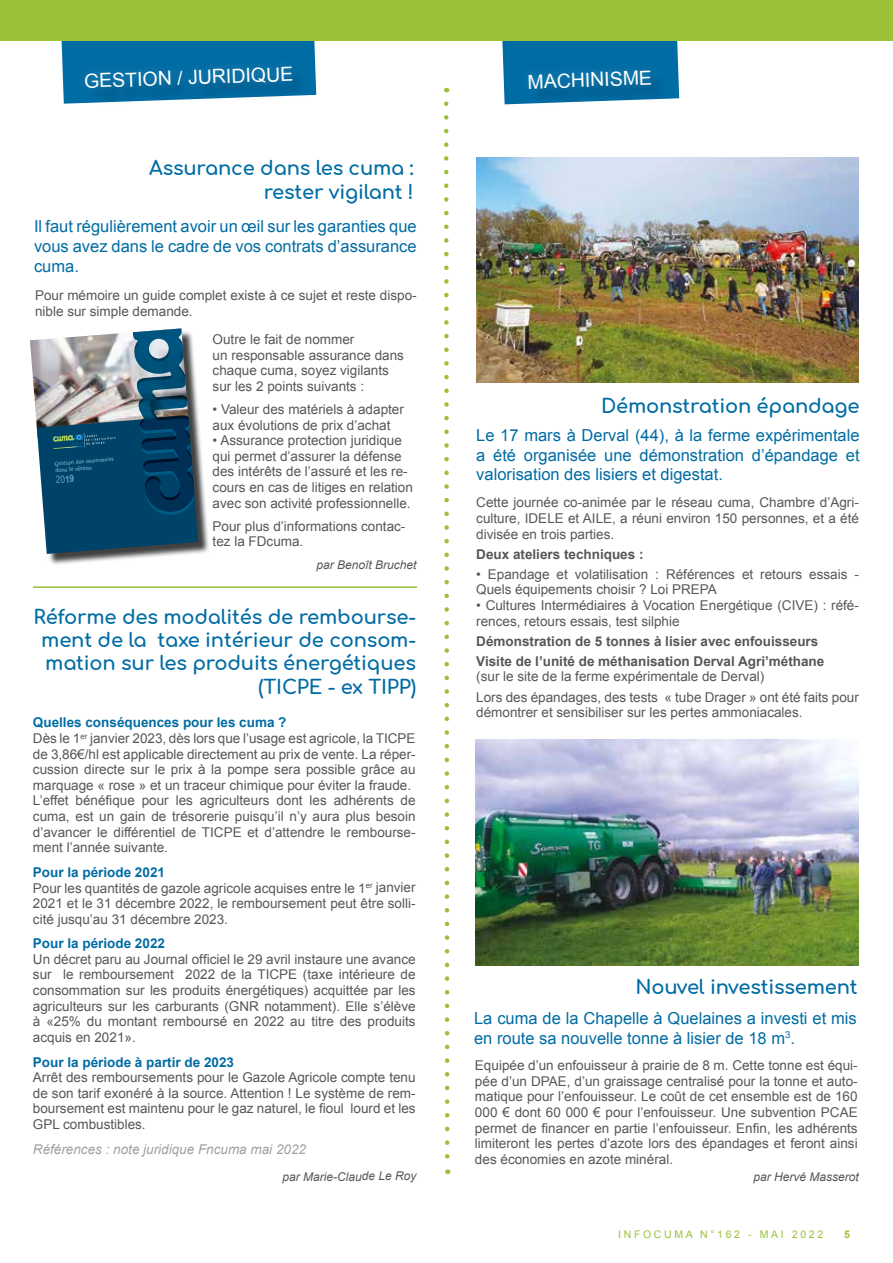
<style>
.page{position:relative;width:893px;height:1263px;background:#fff}
.page>*{position:absolute;margin:0;border:0;box-sizing:border-box;transform-origin:0 0}
.t1{font:700 19.5px/23.4px "Comfortaa";letter-spacing:-.01em;color:#006ca4;text-align:right}
.t2{font:19.5px "Arial";color:#fff}
.t3{font:16.5px/19.8px "Arial";color:#006ca4;text-align:justify}
.t4{font:13.5px/15.6px "Arial";color:#575756}
.t5{font:700 13.5px/20.1px "Arial";color:#575756}
.t6{font:700 13.5px "Arial";color:#006ca4}
.t7{font:italic 13.5px "Arial";color:#a1a1a1}
.t8{font:italic 12px "Arial";color:#575756}
.t9{font:10.5px "Arial";letter-spacing:.25em;color:#9ac137}
.t10{font:700 10.5px "Arial";color:#9ac137}
.t11{font:10.05px "Arial Narrow";color:#63a2bc}
.t12{font:6.15px/6.9px "Amaranth";color:#63a2bc}
.s1{font-weight:700;color:#006ca4}
.s2{font-weight:700}
</style>
<div class="page">
<svg style="left:501px;top:40px;width:178px;height:64px;background:#1375a5"></svg>
<svg style="left:61px;top:40px;width:255px;height:64px;background:#1978a7"></svg>
<svg style="left:444px;top:101px;width:7px;height:1073px"></svg>
<div style="left:0;top:0;width:893px;height:40px;background:#9ac137"></div>
<div style="left:32px;top:330px;width:178px;height:236px;background:#000;opacity:.75"></div>
<img style="left:30px;top:330px;width:7px;height:108px">
<svg style="left:37px;top:328px;width:161px;height:226px;background:#466d84"></svg>
<hr style="left:33px;top:586px;width:384px;height:2px;background:#9ac137">
<img style="left:477px;top:157px;width:382px;height:225px">
<img style="left:476px;top:740px;width:383px;height:225px">
<h1 class="t2" style="left:84px;top:68px;width:211px;rotate:-2deg">GESTION / JURIDIQUE</h1>
<h1 class="t2" style="left:527px;top:69px;width:126px;rotate:-2deg">MACHINISME</h1>
<h1 class="t1" style="left:149px;top:154px;width:266px">Assurance dans les cuma : rester vigilant !</h1>
<p class="t3" style="left:34px;top:217px;width:384px">Il faut régulièrement avoir un œil sur les garanties que vous avez dans le cadre de vos contrats d’assurance cuma.</p>
<p class="t4" style="left:35px;top:288px;width:383px">Pour mémoire un guide complet existe à ce sujet et reste dispo&shy;nible sur simple demande.</p>
<p class="t4" style="left:213px;top:332px;width:193px">Outre le fait de nommer<br>un responsable assurance dans chaque cuma, soyez vigilants sur les 2 points suivants :</p>
<p class="t4" style="left:213px;top:401px;width:193px">• Valeur des matériels à adapter aux évolutions de prix d’achat</p>
<p class="t4" style="left:213px;top:433px;width:202px">• Assurance protection juridique qui permet d’assurer la défense des intérêts de l’assuré et les re&shy;cours en cas de litiges en relation avec son activité professionnelle.</p>
<p class="t4" style="left:213px;top:518px;width:194px">Pour plus d’informations contac&shy;tez la FDcuma.</p>
<p class="t8" style="left:316px;top:557px;width:102px">par Benoît Bruchet</p>
<h1 class="t1" style="left:34px;top:602px;width:384px">Réforme des modalités de rembourse&shy;ment de la taxe intérieur de consom&shy;mation sur les produits énergétiques (TICPE - ex TIPP)</h1>
<p class="t4" style="left:33px;top:715px;width:384px"><span class="s1">Quelles conséquences pour les cuma ?<br></span>Dès le 1<sup>er</sup> janvier 2023, dès lors que l’usage est agricole, la TICPE de 3,86€/hl est applicable directement au prix de vente. La réper&shy;cussion directe sur le prix à la pompe sera possible grâce au marquage « rose » et un traceur chimique pour éviter la fraude.<br>L’effet bénéfique pour les agriculteurs dont les adhérents de cuma, est un gain de trésorerie puisqu’il n’y aura plus besoin d’avancer le différentiel de TICPE et d’attendre le rembourse&shy;ment l’année suivante.</p>
<p class="t4" style="left:33px;top:864px;width:384px"><span class="s1">Pour la période 2021<br></span>Pour les quantités de gazole agricole acquises entre le 1<sup>er</sup> janvier 2021 et le 31 décembre 2022, le remboursement peut être solli&shy;cité jusqu’au 31 décembre 2023.</p>
<p class="t6" style="left:33px;top:934px;width:134px">Pour la période 2022</p>
<p class="t4" style="left:33px;top:951px;width:384px;text-align:justify">Un décret paru au Journal officiel le 29 avril instaure une avance sur le remboursement 2022 de la TICPE (taxe intérieure de consommation sur les produits énergétiques) acquittée par les agriculteurs sur les carburants (GNR notamment). Elle s’élève à «25% du montant remboursé en 2022 au titre des produits acquis en 2021».</p>
<p class="t6" style="left:33px;top:1053px;width:203px">Pour la période à partir de 2023</p>
<p class="t4" style="left:33px;top:1070px;width:384px;text-align:justify">Arrêt des remboursements pour le Gazole Agricole compte tenu de son tarif exonéré à la source. Attention ! Le système de rem&shy;boursement est maintenu pour le gaz naturel, le fioul lourd et les GPL combustibles.</p>
<p class="t7" style="left:33px;top:1140px;width:275px">Références : note juridique Fncuma mai 2022</p>
<p class="t8" style="left:282px;top:1169px;width:136px">par Marie-Claude Le Roy</p>
<p class="t12" style="left:54px;top:460px;width:61px;rotate:-4deg">Gestion des assurances dans le réseau</p>
<p class="t11" style="left:55px;top:473px;width:20px;rotate:-5deg">20<span class="s2">19</span></p>
<h1 class="t1" style="left:601px;top:391px;width:260px">Démonstration épandage</h1>
<p class="t3" style="left:476px;top:425px;width:385px">Le 17 mars à Derval (44), à la ferme expérimentale a été organisée une démonstration d’épandage et valorisation des lisiers et digestat.</p>
<p class="t4" style="left:476px;top:495px;width:384px;text-align:justify">Cette journée co-animée par le réseau cuma, Chambre d’Agri&shy;culture, IDELE et AILE, a réuni environ 150 personnes, et a été divisée en trois parties.</p>
<p class="t5" style="left:476px;top:544px;width:169px">Deux ateliers techniques :</p>
<p class="t4" style="left:476px;top:566px;width:384px">• Epandage et volatilisation : Références et retours essais -<br>Quels équipements choisir ? Loi PREPA</p>
<p class="t4" style="left:476px;top:598px;width:384px">• Cultures Intermédiaires à Vocation Energétique (CIVE) : réfé&shy;rences, retours essais, test silphie</p>
<p class="t5" style="left:476px;top:631px;width:350px">Démonstration de 5 tonnes à lisier avec enfouisseurs<br>Visite de l’unité de méthanisation Derval Agri’méthane</p>
<p class="t4" style="left:476px;top:667px;width:384px;line-height:20.1px">(sur le site de la ferme expérimentale de Derval)<br>Lors des épandages, des tests « tube Drager » ont été faits pour</p>
<p class="t4" style="left:476px;top:705px;width:328px">démontrer et sensibiliser sur les pertes ammoniacales.</p>
<h1 class="t1" style="left:635px;top:973px;width:224px">Nouvel investissement</h1>
<p class="t3" style="left:474px;top:1008px;width:384px">La cuma de la Chapelle à Quelaines a investi et mis en route sa nouvelle tonne à lisier de 18 m<sup>3</sup>.</p>
<p class="t4" style="left:475px;top:1058px;width:384px;text-align:justify">Equipée d’un enfouisseur à prairie de 8 m. Cette tonne est équi&shy;pée d’un DPAE, d’un graissage centralisé pour la tonne et auto&shy;matique pour l’enfouisseur. Le coût de cet ensemble est de 160<br>000 € dont 60 000 € pour l’enfouisseur. Une subvention PCAE permet de financer en partie l’enfouisseur. Enfin, les adhérents limiteront les pertes d’azote lors des épandages et feront ainsi des économies en azote minéral.</p>
<p class="t8" style="left:754px;top:1168px;width:107px">par Hervé Masserot</p>
<p class="t9" style="left:618px;top:1227px;width:206px">INFOCUMA N°162 - MAI 2022</p>
<p class="t10" style="left:844px;top:1227px;width:7px">5</p>
</div>
